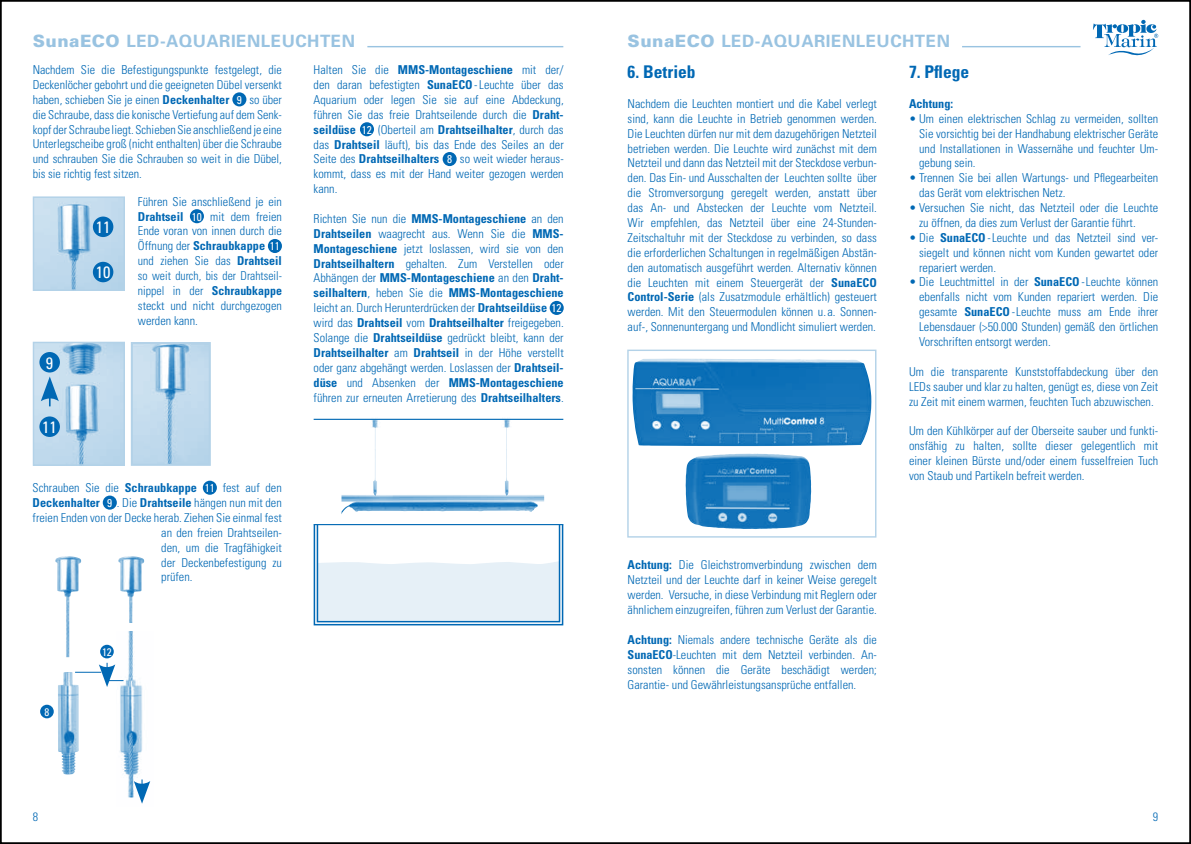
<style>
.page{position:relative;width:1191px;height:844px;background:#fff}
.page>*{position:absolute;margin:0;border:0;box-sizing:border-box;transform-origin:0 0}
.t1{font:700 condensed 17.5px "Univers";color:#0068b4}
.t2{font:700 16.97px "Univers";letter-spacing:.03em;color:#99c3e1}
.t3{font:condensed 16.45px "Univers";color:#fff}
.t4{font:300 condensed 12.25px/14.9px "Univers";color:#0068b4;text-align:justify}
.t5{font:700 condensed 12.25px "Univers";color:#0068b4}
.t6{font:300 condensed 12.08px "Univers";color:#0068b4}
.t7{font:condensed 11.03px "Univers";color:#fff}
.s1{font-weight:900}
.s2{font-weight:700}
.s3{font-weight:400;font-size:11.38px;color:#fff}
.s4{font-weight:300}
</style>
<div class="page">
<hr style="left:367px;top:46px;width:196px;height:1px;background:#99c3e1">
<svg style="left:1093px;top:20px;width:65px;height:36px"></svg>
<hr style="left:962px;top:46px;width:118px;height:1px;background:#99c3e1">
<div style="left:203px;top:480px;width:14px;height:14px;background:#0068b4;border-radius:50%"></div>
<div style="left:103px;top:495px;width:14px;height:14px;background:#0068b4;border-radius:50%"></div>
<img style="left:58px;top:672px;width:21px;height:102px">
<img style="left:119px;top:631px;width:32px;height:173px">
<svg style="left:75px;top:662px;width:48px;height:25px"></svg>
<div style="left:100px;top:644px;width:14px;height:14px;background:#0068b4;border-radius:50%"></div>
<div style="left:40px;top:704px;width:14px;height:14px;background:#0068b4;border-radius:50%"></div>
<svg style="left:134px;top:779px;width:16px;height:24px"></svg>
<img style="left:55px;top:556px;width:26px;height:43px">
<img style="left:66px;top:596px;width:3px;height:61px">
<img style="left:118px;top:556px;width:26px;height:43px">
<img style="left:129px;top:596px;width:3px;height:26px">
<img style="left:685px;top:453px;width:126px;height:76px">
<img style="left:632px;top:358px;width:239px;height:88px">
<div style="left:627px;top:349px;width:249px;height:188px;border:1px solid #b3d2e8"></div>
<img style="left:341px;top:495px;width:203px;height:19px">
<svg style="left:313px;top:524px;width:251px;height:102px"></svg>
<hr style="left:314px;top:524px;width:249px;height:1px;background:#0068b4">
<img style="left:373px;top:450px;width:4px;height:46px">
<svg style="left:372px;top:420px;width:6px;height:30px"></svg>
<img style="left:505px;top:450px;width:3px;height:45px">
<svg style="left:504px;top:420px;width:6px;height:30px"></svg>
<hr style="left:314px;top:418px;width:249px;height:2px;background:#0068b4">
<img style="left:35px;top:343px;width:88px;height:120px">
<div style="left:33px;top:341px;width:92px;height:124px;border:1px solid #b3d2e8"></div>
<svg style="left:41px;top:376px;width:18px;height:30px"></svg>
<div style="left:39px;top:352px;width:21px;height:20px;background:#0068b4;border-radius:50%"></div>
<div style="left:39px;top:416px;width:21px;height:21px;background:#0068b4;border-radius:50%"></div>
<img style="left:134px;top:345px;width:74px;height:117px">
<div style="left:131px;top:342px;width:80px;height:123px;border:2px solid #b3d2e8"></div>
<div style="left:190px;top:209px;width:14px;height:14px;background:#0068b4;border-radius:50%"></div>
<div style="left:268px;top:239px;width:14px;height:14px;background:#0068b4;border-radius:50%"></div>
<img style="left:35px;top:198px;width:88px;height:91px">
<div style="left:33px;top:196px;width:92px;height:95px;border:1px solid #b3d2e8"></div>
<div style="left:93px;top:262px;width:20px;height:20px;background:#0068b4;border-radius:50%"></div>
<div style="left:93px;top:216px;width:20px;height:21px;background:#0068b4;border-radius:50%"></div>
<div style="left:232px;top:92px;width:14px;height:14px;background:#0068b4;border-radius:50%"></div>
<div style="left:360px;top:122px;width:14px;height:14px;background:#0068b4;border-radius:50%"></div>
<div style="left:442px;top:152px;width:15px;height:14px;background:#0068b4;border-radius:50%"></div>
<div style="left:549px;top:301px;width:15px;height:14px;background:#0068b4;border-radius:50%"></div>
<h2 class="t2" style="left:33px;top:30px;width:324px"><span class="s1">SunaECO</span> LED-AQUARIENLE UCHTEN</h2>
<p class="t4" style="left:33px;top:62px;width:251px">Nachdem Sie die Befestigungspunkte festgelegt, die Deckenlöcher gebohrt und die geeigneten Dübel versenkt haben, schieben Sie je einen <span class="s2">Deckenhalter</span> <span class="s3">9</span> so über die Schraube, dass die konische Vertiefung auf dem Senk&shy;kopf der Schraube liegt. Schieben Sie anschließend je eine Unterlegscheibe groß (nicht enthalten) über die Schraube und schrauben Sie die Schrauben so weit in die Dübel, bis sie richtig fest sitzen.</p>
<p class="t4" style="left:314px;top:62px;width:252px">Halten Sie die <span class="s2">MMS-Montageschiene</span> mit der/ den daran befestigten <span class="s2">SunaECO</span>- Leuchte über das Aquarium oder legen Sie sie auf eine Abdeckung, führen Sie das freie Drahtseilende durch die <span class="s2">Draht&shy;seildüse</span> <span class="s3">12</span> (Oberteil am <span class="s2">Drahtseilhalter</span>, durch das das <span class="s2">Drahtseil</span> läuft), bis das Ende des Seiles an der Seite des <span class="s2">Drahtseilhalters</span> <span class="s3">8</span> so weit wieder heraus&shy;kommt, dass es mit der Hand weiter gezogen werden kann.</p>
<p class="t4" style="left:314px;top:211px;width:252px;text-align:left">Richten Sie nun die <span class="s2">MMS-Montageschiene</span> an den <span class="s2">Drahtseilen</span> waagrecht aus. Wenn Sie die <span class="s2">MMS-Montageschiene</span> jetzt loslassen, wird sie von den <span class="s2">Drahtseilhaltern</span> gehalten. Zum Verstellen oder Abhängen der <span class="s2">MMS-Montageschiene</span> an den <span class="s2">Draht&shy;seilhaltern</span>, heben Sie die <span class="s2">MMS-Montageschiene </span>leicht an. Durch Herunterdrücken der <span class="s2">Drahtseildüse</span> <span class="s3">12 </span>wird das <span class="s2">Drahtseil</span> vom <span class="s2">Drahtseilhalter</span> freigegeben.<br>Solange die <span class="s2">Drahtseildüse</span> gedrückt bleibt, kann der <span class="s2">Drahtseilhalter</span> am <span class="s2">Drahtseil</span> in der Höhe verstellt oder ganz abgehängt werden. Loslassen der <span class="s2">Drahtseil&shy;düse</span> und Absenken der <span class="s2">MMS-Montageschiene </span>führen zur erneuten Arretierung des <span class="s2">Drahtseilhalters</span>.</p>
<p class="t4" style="left:138px;top:194px;width:145px;text-align:left">Führen Sie anschließend je ein<br><span class="s2">Drahtseil</span> <span class="s3">10</span> mit dem freien<br>Ende voran von innen durch die<br>Öffnung der <span class="s2">Schraubkappe</span> <span class="s3">11 </span>und ziehen Sie das <span class="s2">Drahtseil </span>so weit durch, bis der Drahtseil&shy;nippel in der <span class="s2">Schraubkappe </span>steckt und nicht durchgezogen werden kann.</p>
<h3 class="t3" style="left:96px;top:217px;width:16px">11</h3>
<h3 class="t3" style="left:96px;top:262px;width:16px">10</h3>
<h3 class="t3" style="left:46px;top:352px;width:9px">9</h3>
<h3 class="t3" style="left:42px;top:416px;width:16px">11</h3>
<p class="t4" style="left:33px;top:480px;width:251px">Schrauben Sie die <span class="s2">Schraubkappe</span> <span class="s3">11</span> fest auf den</p>
<p class="t5" style="left:33px;top:495px;width:251px">Deckenhalter <span class="s3">9</span> <span class="s4">. Die</span> Drahtseile <span class="s4">hängen nun mit den</span></p>
<p class="t4" style="left:33px;top:510px;width:251px">freien Enden von der Decke herab. Ziehen Sie einmal fest</p>
<p class="t4" style="left:161px;top:524px;width:122px">an den freien Drahtseilen-</p>
<p class="t4" style="left:161px;top:539px;width:122px">den, um die Tragfähigkeit</p>
<p class="t4" style="left:161px;top:554px;width:122px">der Deckenbefestigung zu</p>
<p class="t4" style="left:161px;top:569px;width:33px">prüfen.</p>
<p class="t7" style="left:44px;top:704px;width:6px">8</p>
<p class="t6" style="left:33px;top:809px;width:7px">8</p>
<p class="t7" style="left:102px;top:644px;width:11px">12</p>
<h2 class="t2" style="left:627px;top:30px;width:324px"><span class="s1">SunaECO</span> LED-AQUARIENLE UCHTEN</h2>
<h1 class="t1" style="left:627px;top:61px;width:70px">6. Betrieb</h1>
<p class="t4" style="left:627px;top:96px;width:251px">Nachdem die Leuchten montiert und die Kabel verlegt sind, kann die Leuchte in Betrieb genommen werden.<br>Die Leuchten dürfen nur mit dem dazugehörigen Netzteil betrieben werden. Die Leuchte wird zunächst mit dem Netzteil und dann das Netzteil mit der Steckdose verbun&shy;den. Das Ein- und Ausschalten der Leuchten sollte über die Stromversorgung geregelt werden, anstatt über das An- und Abstecken der Leuchte vom Netzteil.<br>Wir empfehlen, das Netzteil über eine 24-Stunden-Zeitschaltuhr mit der Steckdose zu verbinden, so dass die erforderlichen Schaltungen in regelmäßigen Abstän&shy;den automatisch ausgeführt werden. Alternativ können die Leuchten mit einem Steuergerät der <span class="s2">SunaECO Control-Serie</span> (als Zusatzmodule erhältlich) gesteuert werden. Mit den Steuermodulen können u.a. Sonnen&shy;auf-, Sonnenuntergang und Mondlicht simuliert werden.</p>
<h1 class="t1" style="left:909px;top:61px;width:62px">7. Pflege</h1>
<p class="t5" style="left:909px;top:96px;width:46px">Achtung:</p>
<p class="t4" style="left:919px;top:111px;width:240px;text-indent:-10px">• Um einen elektrischen Schlag zu vermeiden, sollten Sie vorsichtig bei der Handhabung elektrischer Geräte und Installationen in Wassernähe und feuchter Um&shy;gebung sein.</p>
<p class="t4" style="left:919px;top:170px;width:240px;text-indent:-10px">• Trennen Sie bei allen Wartungs- und Pflegearbeiten das Gerät vom elektrischen Netz.</p>
<p class="t4" style="left:919px;top:200px;width:240px;text-indent:-10px">• Versuchen Sie nicht, das Netzteil oder die Leuchte zu öffnen, da dies zum Verlust der Garantie führt.</p>
<p class="t4" style="left:919px;top:230px;width:240px;text-indent:-10px">• Die <span class="s2">SunaECO</span>-Leuchte und das Netzteil sind ver&shy;siegelt und können nicht vom Kunden gewartet oder repariert werden.</p>
<p class="t4" style="left:919px;top:274px;width:240px;text-indent:-10px">• Die Leuchtmittel in der <span class="s2">SunaECO</span>-Leuchte können ebenfalls nicht vom Kunden repariert werden. Die gesamte <span class="s2">SunaECO</span>-Leuchte muss am Ende ihrer Lebensdauer (&gt;50.000 Stunden) gemäß den örtlichen Vorschriften entsorgt werden.</p>
<p class="t4" style="left:909px;top:364px;width:251px">Um die transparente Kunststoffabdeckung über den LEDs sauber und klar zu halten, genügt es, diese von Zeit zu Zeit mit einem warmen, feuchten Tuch abzuwischen.</p>
<p class="t4" style="left:909px;top:423px;width:251px">Um den Kühlkörper auf der Oberseite sauber und funkti&shy;onsfähig zu halten, sollte dieser gelegentlich mit einer kleinen Bürste und/oder einem fusselfreien Tuch von Staub und Partikeln befreit werden.</p>
<p class="t4" style="left:627px;top:557px;width:251px"><span class="s2">Achtung:</span> Die Gleichstromverbindung zwischen dem Netzteil und der Leuchte darf in keiner Weise geregelt werden. Versuche, in diese Verbindung mit Reglern oder ähnlichem einzugreifen, führen zum Verlust der Garantie.</p>
<p class="t4" style="left:627px;top:631px;width:251px"><span class="s2">Achtung:</span> Niemals andere technische Geräte als die <span class="s2">SunaECO</span>-Leuchten mit dem Netzteil verbinden. An&shy;sonsten können die Geräte beschädigt werden; Garantie- und Gewährleistungsansprüche entfallen.</p>
<p class="t6" style="left:1152px;top:809px;width:7px">9</p>
</div>
